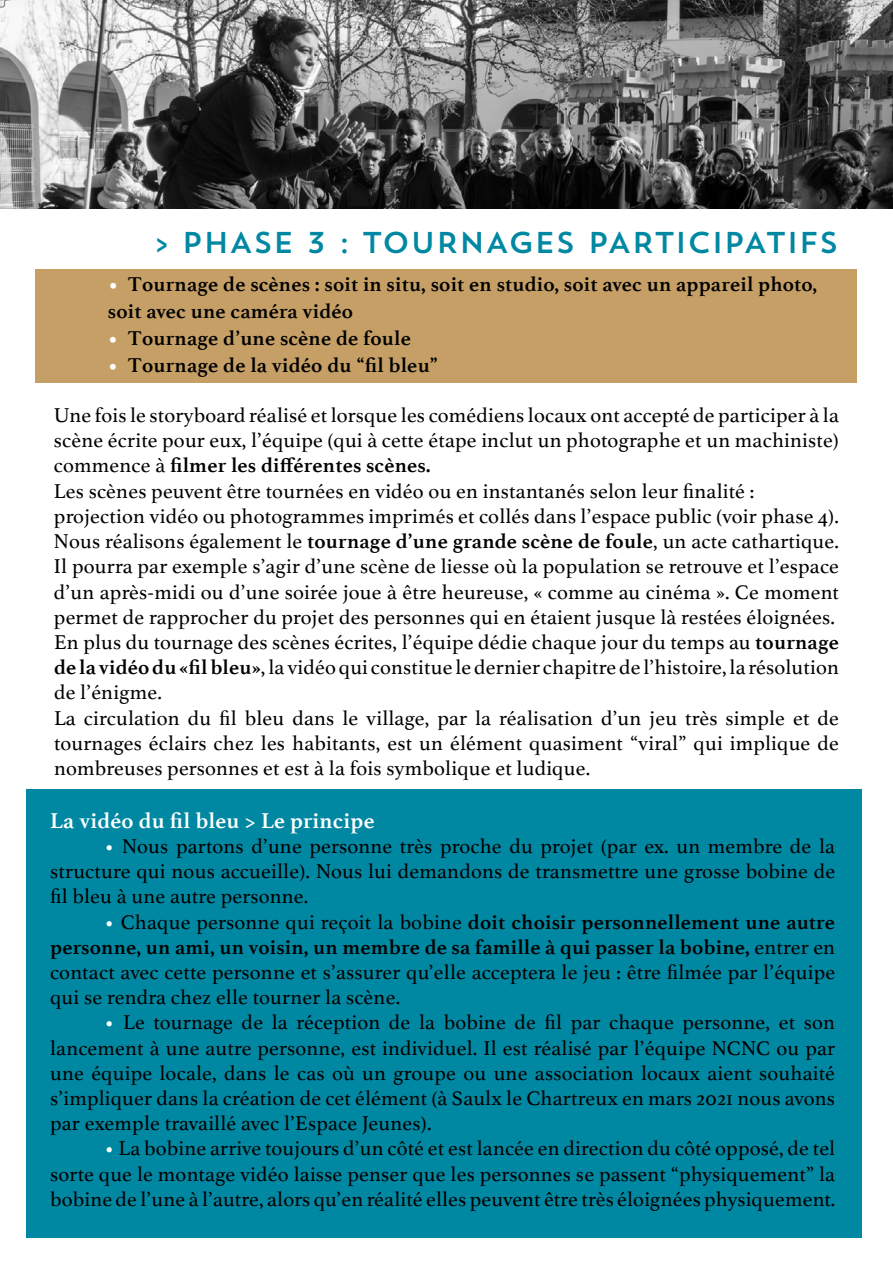
<style>
.page{position:relative;width:893px;height:1263px;background:#fff}
.page>*{position:absolute;margin:0;border:0;box-sizing:border-box;transform-origin:0 0}
.t1{font:30px "Trend Sans One";letter-spacing:-.01em;color:#0088a2}
.t2{font:700 22.5px "Athelas";letter-spacing:.01em;color:#fff}
.t3{font:21px/25.2px "Athelas";letter-spacing:.01em;color:#000;text-align:justify}
.t4{font:700 21px/27px "Athelas";letter-spacing:.01em;color:#000}
.s1{color:#fff}
.s2{font-weight:700}
</style>
<div class="page">
<div style="left:36px;top:269px;width:821px;height:114px;background:#c59f65"></div>
<div style="left:26px;top:789px;width:835px;height:449px;background:#0088a2"></div>
<img style="left:0;top:0;width:893px;height:208px">
<h1 class="t1" style="left:154px;top:223px;width:687px">&gt; PHASE 3 : TOURNAGES PARTICIPATIFS</h1>
<p class="t4" style="left:108px;top:270px;width:711px"><span class="s1">•</span> Tournage de scènes : soit in situ, soit en studio, soit avec un appareil photo, soit avec une caméra vidéo</p>
<p class="t4" style="left:108px;top:324px;width:304px"><span class="s1">•</span> Tournage d’une scène de foule</p>
<p class="t4" style="left:108px;top:351px;width:332px"><span class="s1">•</span> Tournage de la vidéo du “fil bleu”</p>
<p class="t3" style="left:54px;top:402px;width:787px;text-align:left">Une fois le storyboard réalisé et lorsque les comédiens locaux ont accepté de participer à la scène écrite pour eux, l’équipe (qui à cette étape inclut un photographe et un machiniste) commence à <span class="s2">filmer les différentes scènes.<br></span>Les scènes peuvent être tournées en vidéo ou en instantanés selon leur finalité : projection vidéo ou photogrammes imprimés et collés dans l’espace public (voir phase 4).<br>Nous réalisons également le <span class="s2">tournage d’une grande scène de foule</span>, un acte cathartique.<br>Il pourra par exemple s’agir d’une scène de liesse où la population se retrouve et l’espace d’un après-midi ou d’une soirée joue à être heureuse, « comme au cinéma ». Ce moment permet de rapprocher du projet des personnes qui en étaient jusque là restées éloignées.<br>En plus du tournage des scènes écrites, l’équipe dédie chaque jour du temps au <span class="s2">tournage de la vidéo du «fil bleu»</span>, la vidéo qui constitue le dernier chapitre de l’histoire, la résolution de l’énigme.<br>La circulation du fil bleu dans le village, par la réalisation d’un jeu très simple et de tournages éclairs chez les habitants, est un élément quasiment “viral” qui implique de nombreuses personnes et est à la fois symbolique et ludique.</p>
<p class="t2" style="left:50px;top:802px;width:326px">La vidéo du fil bleu &gt; Le principe</p>
<p class="t3" style="left:50px;top:833px;width:786px;text-indent:54px"><span class="s1">•</span> Nous partons d’une personne très proche du projet (par ex. un membre de la structure qui nous accueille). Nous lui demandons de transmettre une grosse bobine de fil bleu à une autre personne.</p>
<p class="t3" style="left:50px;top:908px;width:786px;text-indent:54px"><span class="s1">•</span> Chaque personne qui reçoit la bobine <span class="s2">doit choisir personnellement une autre personne, un ami, un voisin, un membre de sa famille à qui passer la bobine,</span> entrer en contact avec cette personne et s’assurer qu’elle acceptera le jeu : être filmée par l’équipe qui se rendra chez elle tourner la scène.</p>
<p class="t3" style="left:50px;top:1009px;width:786px;text-indent:54px"><span class="s1">•</span> Le tournage de la réception de la bobine de fil par chaque personne, et son lancement à une autre personne, est individuel. Il est réalisé par l’équipe NCNC ou par une équipe locale, dans le cas où un groupe ou une association locaux aient souhaité s’impliquer dans la création de cet élément (à Saulx le Chartreux en mars 2021 nous avons par exemple travaillé avec l’Espace Jeunes).</p>
<p class="t3" style="left:50px;top:1135px;width:787px;text-indent:54px"><span class="s1">•</span> La bobine arrive toujours d’un côté et est lancée en direction du côté opposé, de tel sorte que le montage vidéo laisse penser que les personnes se passent “physiquement” la bobine de l’une à l’autre, alors qu’en réalité elles peuvent être très éloignées physiquement.</p>
</div>
